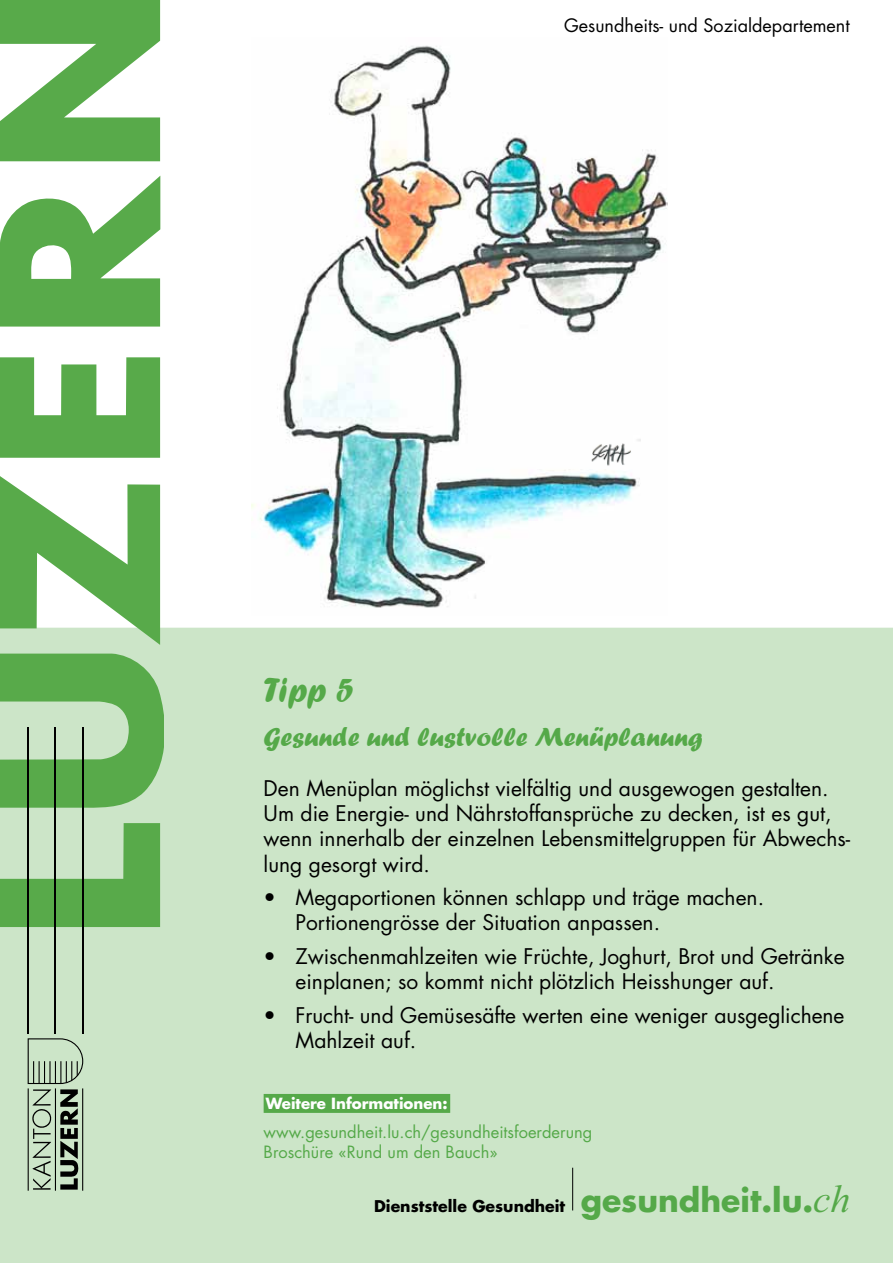
<style>
.page{position:relative;width:893px;height:1263px;background:#fff}
.page>*{position:absolute;margin:0;border:0;box-sizing:border-box;transform-origin:0 0}
.t1{font:36px "Forte";color:#55a949}
.t2{font:27px "Forte";color:#55a949}
.t3{font:21px/25.2px "Futura Luzern";color:#000}
.t4{font:18px "Futura Luzern";color:#000}
.t5{font:16.5px/19.8px "Futura Luzern";color:#55a949}
.t6{font:700 15.75px "Futura Luzern";color:#000}
.t7{font:700 15px "Futura Luzern";color:#fff}
.s1{font-size:31.5px;color:#55a949}
.s2{font-family:"Times New Roman";font-weight:400;font-style:italic;font-size:39px;color:#55a949}
</style>
<div class="page">
<img style="left:252px;top:45px;width:416px;height:563px">
<img style="left:591px;top:440px;width:40px;height:29px">
<div style="left:0;top:628px;width:893px;height:635px;background:#cce5c8"></div>
<div style="left:264px;top:1094px;width:186px;height:19px;background:#55a949;border:2px solid #55a949"></div>
<hr style="left:572px;top:1168px;width:1px;height:42px;background:#000">
<svg style="left:0;top:476px;width:160px;height:169px"></svg>
<svg style="left:0;top:0;width:160px;height:161px"></svg>
<svg style="left:0;top:654px;width:164px;height:154px;background:#7ebc74"></svg>
<svg style="left:0;top:357px;width:160px;height:101px"></svg>
<svg style="left:0;top:823px;width:160px;height:104px;background:#84be7b"></svg>
<svg style="left:0;top:176px;width:160px;height:151px"></svg>
<hr style="left:28px;top:1088px;width:1px;height:103px;background:#000">
<hr style="left:55px;top:1088px;width:1px;height:103px;background:#000">
<hr style="left:55px;top:727px;width:1px;height:307px;background:#000">
<hr style="left:82px;top:1088px;width:1px;height:103px;background:#000">
<hr style="left:82px;top:727px;width:1px;height:307px;background:#000">
<svg style="left:28px;top:1038px;width:55px;height:151px;background:#99ac96"></svg>
<hr style="left:28px;top:727px;width:1px;height:307px;background:#000">
<p class="t4" style="left:564px;top:14px;width:287px">Gesundheits- und Sozialdepartement</p>
<h1 class="t1" style="left:264px;top:669px;width:91px">Tipp 5</h1>
<p class="t2" style="left:264px;top:721px;width:441px">Gesunde und lustvolle Menüplanung</p>
<p class="t3" style="left:264px;top:776px;width:588px">Den Menüplan möglichst vielfältig und ausgewogen gestalten.<br>Um die Energie- und Nährstoffansprüche zu decken, ist es gut, wenn innerhalb der einzelnen Lebensmittelgruppen für Abwechs&shy;lung gesorgt wird.</p>
<p class="t3" style="left:296px;top:885px;width:470px;text-indent:-32px">• Megaportionen können schlapp und träge machen.<br>Portionengrösse der Situation anpassen.</p>
<p class="t3" style="left:296px;top:944px;width:551px;text-indent:-32px">• Zwischenmahlzeiten wie Früchte, Joghurt, Brot und Getränke einplanen; so kommt nicht plötzlich Heisshunger auf.</p>
<p class="t3" style="left:296px;top:1003px;width:550px;text-indent:-32px">• Frucht- und Gemüsesäfte werten eine weniger ausgeglichene<br>Mahlzeit auf.</p>
<p class="t7" style="left:266px;top:1094px;width:183px">Weitere Informationen:</p>
<p class="t5" style="left:264px;top:1122px;width:330px">www.gesundheit.lu.ch/gesundheitsfoerderung<br>Broschüre «Rund um den Bauch»</p>
<p class="t6" style="left:374px;top:1195px;width:477px">Dienststelle Gesundheit <span class="s1">gesundheit.lu.</span><span class="s2">ch</span></p>
</div>
